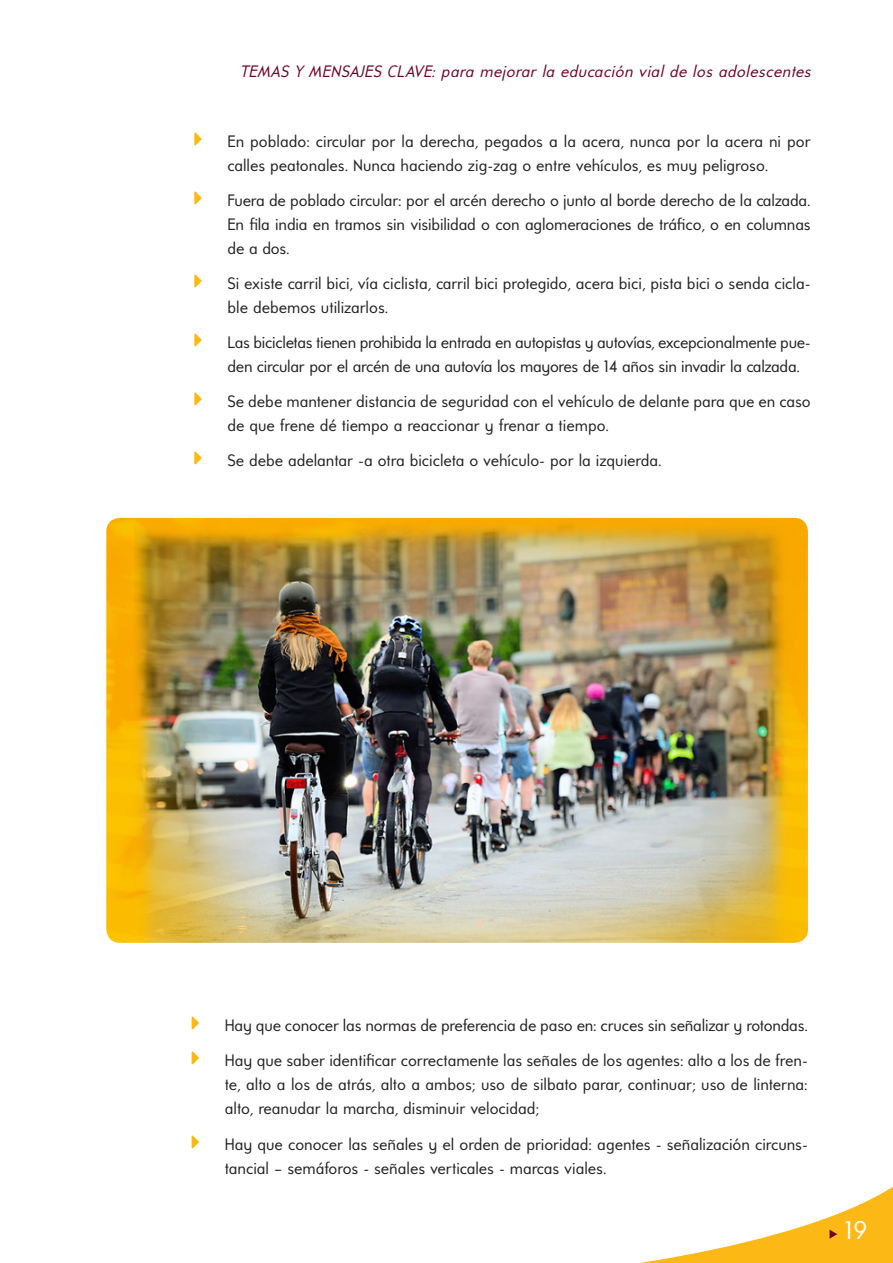
<style>
.page{position:relative;width:893px;height:1263px;background:#fff}
.page>*{position:absolute;margin:0;border:0;box-sizing:border-box;transform-origin:0 0}
.t1{font:25.5px "Universalis ADF Std";color:#fff}
.t2{font:16.5px/24px "Universalis ADF Std";color:#231f20}
.t3{font:italic 16.5px "Universalis ADF Std";letter-spacing:.025em;color:#700329}
</style>
<div class="page">
<svg style="left:640px;top:1186px;width:253px;height:77px"></svg>
<img style="left:106px;top:518px;width:702px;height:425px">
<p class="t3" style="left:240px;top:61px;width:158px">TEMAS Y MENSAJES CLAVE</p>
<p class="t3" style="left:432px;top:61px;width:381px">: para mejorar la educación vial de los adolescentes</p>
<p class="t2" style="left:228px;top:129px;width:585px">En poblado: circular por la derecha, pegados a la acera, nunca por la acera ni por calles peatonales. Nunca haciendo zig-zag o entre vehículos, es muy peligroso.</p>
<p class="t2" style="left:228px;top:188px;width:584px;text-align:justify">Fuera de poblado circular: por el arcén derecho o junto al borde derecho de la calzada.<br>En fila india en tramos sin visibilidad o con aglomeraciones de tráfico, o en columnas de a dos.</p>
<p class="t2" style="left:228px;top:271px;width:585px">Si existe carril bici, vía ciclista, carril bici protegido, acera bici, pista bici o senda cicla&shy;ble debemos utilizarlos.</p>
<p class="t2" style="left:228px;top:330px;width:585px">Las bicicletas tienen prohibida la entrada en autopistas y autovías, excepcionalmente pue&shy;den circular por el arcén de una autovía los mayores de 14 años sin invadir la calzada.</p>
<p class="t2" style="left:228px;top:389px;width:585px">Se debe mantener distancia de seguridad con el vehículo de delante para que en caso de que frene dé tiempo a reaccionar y frenar a tiempo.</p>
<p class="t2" style="left:228px;top:448px;width:434px">Se debe adelantar -a otra bicicleta o vehículo- por la izquierda.</p>
<p class="t2" style="left:225px;top:1008px;width:585px;line-height:35.1px">Hay que conocer las normas de preferencia de paso en: cruces sin señalizar y rotondas.<br>Hay que saber identificar correctamente las señales de los agentes: alto a los de fren-</p>
<p class="t2" style="left:225px;top:1072px;width:584px">te, alto a los de atrás, alto a ambos; uso de silbato parar, continuar; uso de linterna: alto, reanudar la marcha, disminuir velocidad;</p>
<p class="t2" style="left:225px;top:1131px;width:585px">Hay que conocer las señales y el orden de prioridad: agentes - señalización circuns&shy;tancial – semáforos - señales verticales - marcas viales.</p>
<h1 class="t1" style="left:845px;top:1214px;width:24px">19</h1>
</div>
